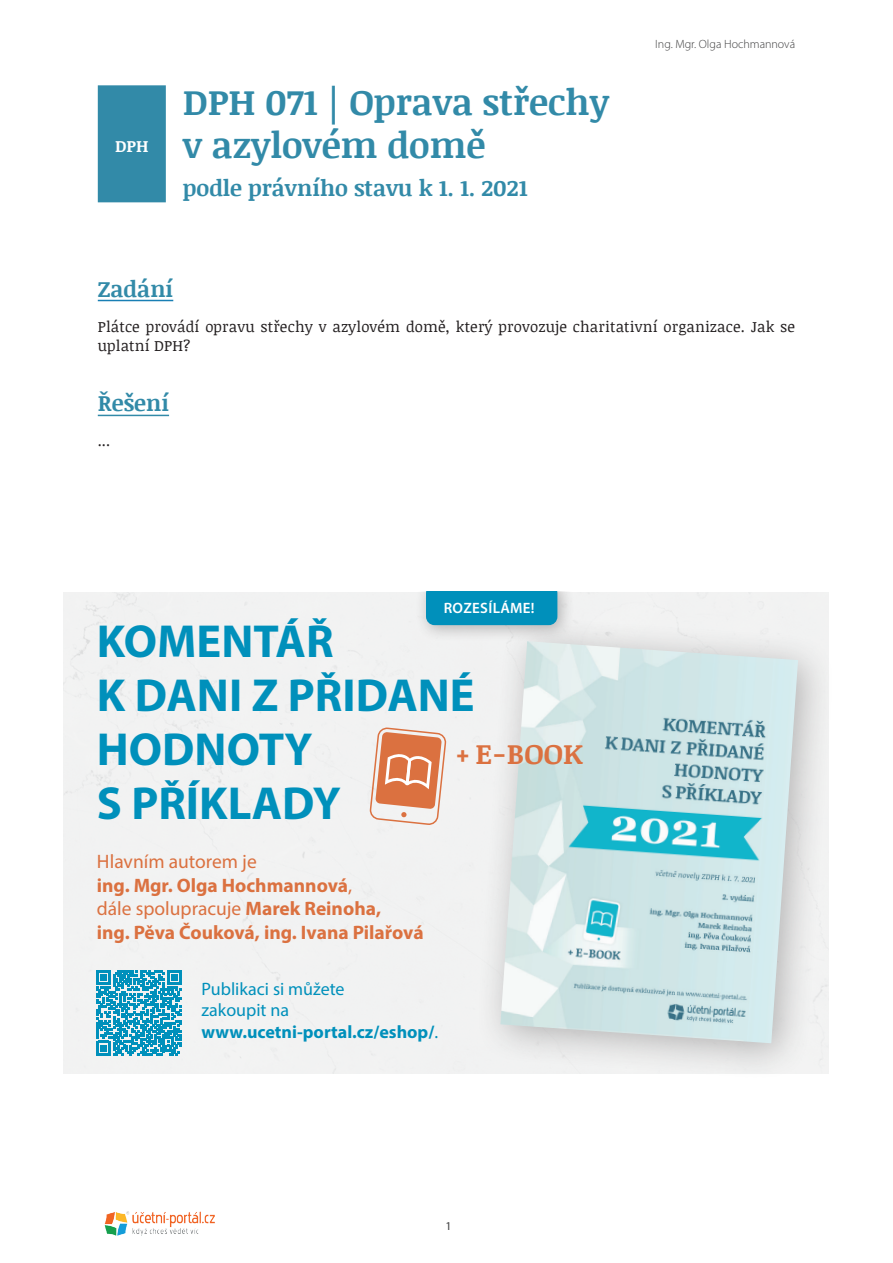
<style>
.page{position:relative;width:893px;height:1263px;background:#fff}
.page>*{position:absolute;margin:0;border:0;box-sizing:border-box;transform-origin:0 0}
.t1{font:700 46.5px/54px "Myriad Pro";color:#0090bb}
.t2{font:700 36px/43.2px "Noticia Text";color:#328aa8}
.t3{font:700 28.5px "Noticia Text";color:#db7140}
.t4{font:700 22.5px "Noticia Text";color:#328aa8}
.t5{font:700 19.5px/23.4px "Myriad Pro";color:#db7140}
.t6{font:18px/21.6px "Myriad Pro";color:#0090bb}
.t7{font:700 16.5px "Noticia Text";color:#fff}
.t8{font:15px/19.5px "Noticia Text";letter-spacing:.01em;color:#231f20}
.t9{font:600 15px "Myriad Pro";letter-spacing:.02em;color:#fff}
.t10{font:15px "Noticia Text";color:#231f20}
.t11{font:300 12px "Myriad Pro";color:#3e3e3f}
.t12{font:12px "Myriad Pro";color:#3e3e3f}
.s1{font-weight:400}
.s2{font-weight:700}
</style>
<div class="page">
<img style="left:104px;top:1211px;width:111px;height:25px">
<hr style="left:98px;top:300px;width:75px;height:1px;background:#197fb4">
<hr style="left:98px;top:415px;width:71px;height:1px;background:#328aa8">
<div style="left:98px;top:85px;width:68px;height:117px;background:#328aa8"></div>
<div style="left:63px;top:592px;width:766px;height:482px;background:#f2f2f2"></div>
<div style="left:474px;top:615px;width:362px;height:466px;background:#231f20;opacity:.3"></div>
<img style="left:500px;top:641px;width:298px;height:402px">
<svg style="left:370px;top:728px;width:76px;height:98px"></svg>
<svg style="left:96px;top:970px;width:85px;height:85px"></svg>
<div style="left:415px;top:573px;width:159px;height:69px;background:#231f20;opacity:.3"></div>
<div style="left:426px;top:585px;width:131px;height:40px;background:#0090bb;border-radius:9px"></div>
<div style="left:180px;top:568px;width:626px;height:22px;background:#fff"></div>
<p class="t7" style="left:115px;top:135px;width:35px">DPH</p>
<h2 class="t2" style="left:183px;top:80px;width:428px">DPH 071 | Oprava střechy v azylovém domě</h2>
<p class="t4" style="left:183px;top:172px;width:346px">podle právního stavu k 1. 1. 2021</p>
<p class="t11" style="left:655px;top:37px;width:141px">Ing. Mgr. Olga Hochmannová</p>
<p class="t4" style="left:98px;top:273px;width:77px">Zadání</p>
<p class="t8" style="left:98px;top:316px;width:699px">Plátce provádí opravu střechy v azylovém domě, který provozuje charitativní organizace. Jak se uplatní DPH?</p>
<p class="t4" style="left:98px;top:387px;width:73px">Řešení</p>
<p class="t10" style="left:98px;top:430px;width:14px">...</p>
<p class="t9" style="left:444px;top:598px;width:92px">ROZESÍLÁME!</p>
<h1 class="t1" style="left:97px;top:613px;width:379px">KOMENTÁŘ<br>K DANI Z PŘIDANÉ<br>HODNOTY<br>S PŘÍKLADY</h1>
<h3 class="t3" style="left:455px;top:734px;width:129px">+ E-BOOK</h3>
<p class="t5" style="left:97px;top:849px;width:328px"><span class="s1">Hlavním autorem je<br></span>ing. Mgr. Olga Hochmannová<span class="s1">,<br>dále spolupracuje</span> Marek Reinoha,<br>ing. Pěva Čouková, ing. Ivana Pilařová</p>
<p class="t6" style="left:202px;top:978px;width:238px">Publikaci si můžete<br>zakoupit na <span class="s2">www.ucetni-portal.cz/eshop/</span>.</p>
<p class="t12" style="left:446px;top:1218px;width:8px">1</p>
</div>
